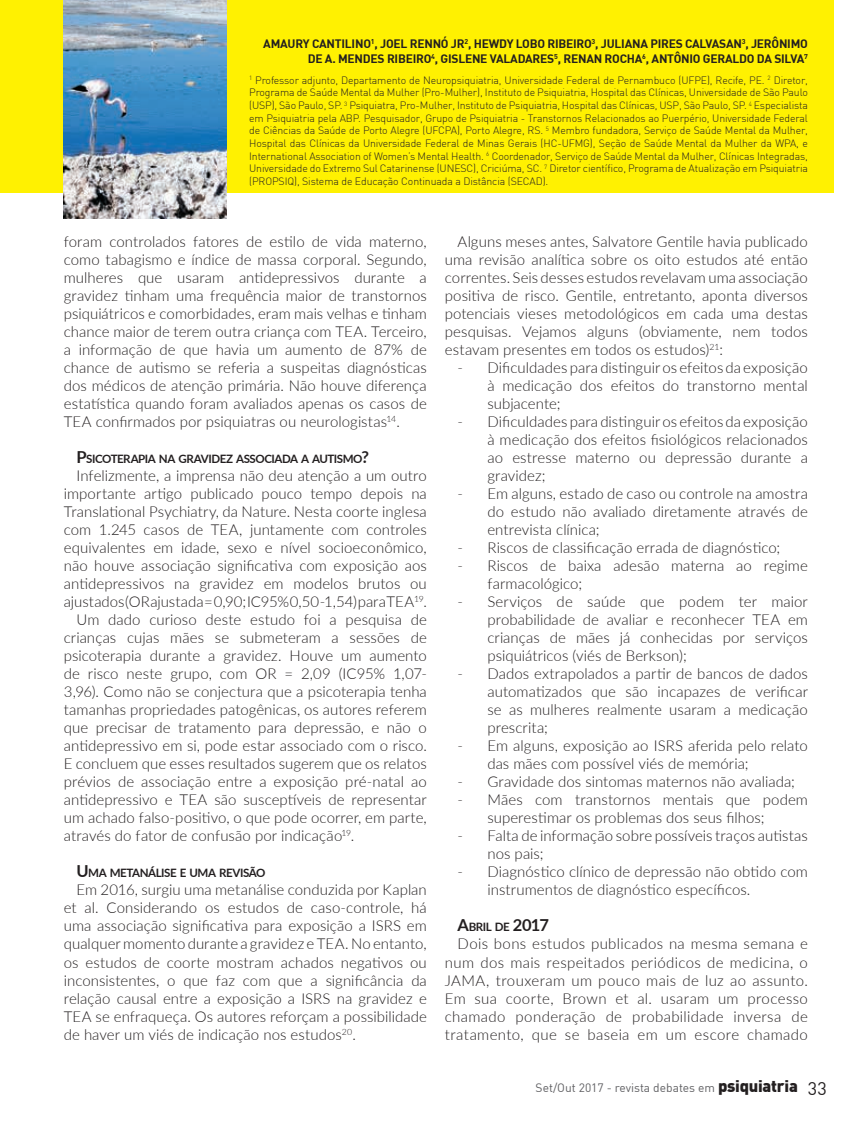
<style>
.page{position:relative;width:859px;height:1132px;background:#fff}
.page>*{position:absolute;margin:0;border:0;box-sizing:border-box;transform-origin:0 0}
.t1{font:300 15px/18px "Lato";letter-spacing:.005em;color:#231f20;text-align:justify}
.t2{font:700 12px/14.4px "DIN";letter-spacing:-.02em;color:#231f20;text-align:right}
.t3{font:12px "DIN";color:#616164}
.t4{font:700 11.55px "Lato";letter-spacing:-.04em;color:#231f20}
.t5{font:300 10.5px/12.6px "DIN";letter-spacing:-.01em;color:#231f20;text-align:justify}
.s1{font-size:16.5px}
.s2{font-weight:900;font-size:16.5px;color:#231f20}
.s3{font-size:18px;color:#231f20}
</style>
<div class="page">
<div style="left:0;top:0;width:833px;height:192px;background:#fff101"></div>
<img style="left:64px;top:0;width:163px;height:218px">
<p class="t2" style="left:263px;top:37px;width:546px">AMAURY CANTILINO<sup>1</sup>, JOEL RENNÓ JR<sup>2</sup>, HEWDY LOBO RIBEIRO<sup>3</sup>, JULIANA PIRES CALVASAN<sup>3</sup>, JERÔNIMO<br>DE A. MENDES RIBEIRO<sup>4</sup>, GISLENE VALADARES<sup>5</sup>, RENAN ROCHA<sup>6</sup>, ANTÔNIO GERALDO DA SILVA<sup>7</sup></p>
<p class="t5" style="left:249px;top:74px;width:560px"><sup>1</sup> Professor adjunto, Departamento de Neuropsiquiatria, Universidade Federal de Pernambuco (UFPE), Recife, PE. <sup>2</sup> Diretor, Programa de Saúde Mental da Mulher (Pro-Mulher), Instituto de Psiquiatria, Hospital das Clínicas, Universidade de São Paulo (USP), São Paulo, SP. <sup>3</sup> Psiquiatra, Pro-Mulher, Instituto de Psiquiatria, Hospital das Clínicas, USP, São Paulo, SP. <sup>4</sup> Especialista em Psiquiatria pela ABP. Pesquisador, Grupo de Psiquiatria - Transtornos Relacionados ao Puerpério, Universidade Federal de Ciências da Saúde de Porto Alegre (UFCPA), Porto Alegre, RS. <sup>5</sup> Membro fundadora, Serviço de Saúde Mental da Mulher, Hospital das Clínicas da Universidade Federal de Minas Gerais (HC-UFMG), Seção de Saúde Mental da Mulher da WPA, e International Association of Women’s Mental Health. <sup>6</sup> Coordenador, Serviço de Saúde Mental da Mulher, Clínicas Integradas, Universidade do Extremo Sul Catarinense (UNESC), Criciúma, SC. <sup>7</sup> Diretor científico, Programa de Atualização em Psiquiatria (PROPSIQ), Sistema de Educação Continuada a Distância (SECAD).</p>
<p class="t1" style="left:64px;top:232px;width:365px">foram controlados fatores de estilo de vida materno, como tabagismo e índice de massa corporal. Segundo, mulheres que usaram antidepressivos durante a gravidez tinham uma frequência maior de transtornos psiquiátricos e comorbidades, eram mais velhas e tinham chance maior de terem outra criança com TEA. Terceiro, a informação de que havia um aumento de 87% de chance de autismo se referia a suspeitas diagnósticas dos médicos de atenção primária. Não houve diferença estatística quando foram avaliados apenas os casos de TEA confirmados por psiquiatras ou neurologistas<sup>14</sup>.</p>
<p class="t4" style="left:77px;top:450px;width:294px"><span class="s1">P</span>SI COTERAPIA NA GRAVI DEZ ASSOCIADA A AUTISMO<span class="s1">?</span></p>
<p class="t1" style="left:77px;top:466px;width:352px">Infelizmente, a imprensa não deu atenção a um outro</p>
<p class="t1" style="left:64px;top:484px;width:365px">importante artigo publicado pouco tempo depois na</p>
<p class="t1" style="left:64px;top:502px;width:365px">Translational Psychiatry, da Nature. Nesta coorte inglesa</p>
<p class="t1" style="left:64px;top:520px;width:365px">com 1.245 casos de TEA, juntamente com controles</p>
<p class="t1" style="left:64px;top:538px;width:365px">equivalentes em idade, sexo e nível socioeconômico,</p>
<p class="t1" style="left:64px;top:556px;width:365px">não houve associação significativa com exposição aos</p>
<p class="t1" style="left:64px;top:574px;width:365px">antidepressivos na gravidez em modelos brutos ou</p>
<p class="t1" style="left:64px;top:592px;width:365px">ajustados (OR ajustada = 0,90; IC95% 0,50-1,54) para TEA<sup>19</sup>.</p>
<p class="t1" style="left:77px;top:610px;width:352px">Um dado curioso deste estudo foi a pesquisa de</p>
<p class="t1" style="left:64px;top:628px;width:365px">crianças cujas mães se submeteram a sessões de</p>
<p class="t1" style="left:64px;top:646px;width:365px">psicoterapia durante a gravidez. Houve um aumento</p>
<p class="t1" style="left:64px;top:664px;width:365px">de risco neste grupo, com OR = 2,09 (IC95% 1,07-</p>
<p class="t1" style="left:64px;top:682px;width:365px">3,96). Como não se conjectura que a psicoterapia tenha</p>
<p class="t1" style="left:64px;top:700px;width:365px">tamanhas propriedades patogênicas, os autores referem</p>
<p class="t1" style="left:64px;top:718px;width:365px">que precisar de tratamento para depressão, e não o</p>
<p class="t1" style="left:64px;top:736px;width:365px">antidepressivo em si, pode estar associado com o risco.</p>
<p class="t1" style="left:64px;top:754px;width:365px">E concluem que esses resultados sugerem que os relatos</p>
<p class="t1" style="left:64px;top:772px;width:365px">prévios de associação entre a exposição pré-natal ao</p>
<p class="t1" style="left:64px;top:790px;width:365px">antidepressivo e TEA são susceptíveis de representar</p>
<p class="t1" style="left:64px;top:808px;width:365px">um achado falso-positivo, o que pode ocorrer, em parte,</p>
<p class="t1" style="left:64px;top:826px;width:292px">através do fator de confusão por indicação<sup>19</sup>.</p>
<p class="t4" style="left:77px;top:864px;width:191px"><span class="s1">U</span> MA METANÁLISE E UMA REVISÃO</p>
<p class="t1" style="left:64px;top:880px;width:365px;text-indent:13px">Em 2016, surgiu uma metanálise conduzida por Kaplan et al. Considerando os estudos de caso-controle, há uma associação significativa para exposição a ISRS em qualquer momento durante a gravidez e TEA. No entanto, os estudos de coorte mostram achados negativos ou inconsistentes, o que faz com que a significância da relação causal entre a exposição a ISRS na gravidez e TEA se enfraqueça. Os autores reforçam a possibilidade de haver um viés de indicação nos estudos<sup>20</sup>.</p>
<p class="t1" style="left:445px;top:232px;width:365px;text-indent:13px">Alguns meses antes, Salvatore Gentile havia publicado uma revisão analítica sobre os oito estudos até então correntes. Seis desses estudos revelavam uma associação positiva de risco. Gentile, entretanto, aponta diversos potenciais vieses metodológicos em cada uma destas pesquisas. Vejamos alguns (obviamente, nem todos estavam presentes em todos os estudos)<sup>21</sup>:</p>
<p class="t1" style="left:487px;top:358px;width:322px;text-indent:-30px">- Dificuldades para distinguir os efeitos da exposição à medicação dos efeitos do transtorno mental subjacente;</p>
<p class="t1" style="left:487px;top:412px;width:322px;text-indent:-30px">- Dificuldades para distinguir os efeitos da exposição à medicação dos efeitos fisiológicos relacionados ao estresse materno ou depressão durante a gravidez;</p>
<p class="t1" style="left:487px;top:484px;width:322px;text-indent:-30px">- Em alguns, estado de caso ou controle na amostra do estudo não avaliado diretamente através de entrevista clínica;</p>
<p class="t1" style="left:458px;top:538px;width:324px">- Riscos de classificação errada de diagnóstico;</p>
<p class="t1" style="left:487px;top:556px;width:322px;text-indent:-30px">- Riscos de baixa adesão materna ao regime farmacológico;</p>
<p class="t1" style="left:487px;top:592px;width:322px;text-indent:-30px">- Serviços de saúde que podem ter maior probabilidade de avaliar e reconhecer TEA em crianças de mães já conhecidas por serviços psiquiátricos (viés de Berkson);</p>
<p class="t1" style="left:487px;top:664px;width:322px;text-indent:-30px">- Dados extrapolados a partir de bancos de dados automatizados que são incapazes de verificar se as mulheres realmente usaram a medicação prescrita;</p>
<p class="t1" style="left:487px;top:736px;width:322px;text-indent:-30px">- Em alguns, exposição ao ISRS aferida pelo relato das mães com possível viés de memória;</p>
<p class="t1" style="left:458px;top:772px;width:339px">- Gravidade dos sintomas maternos não avaliada;</p>
<p class="t1" style="left:487px;top:790px;width:322px;text-indent:-30px">- Mães com transtornos mentais que podem superestimar os problemas dos seus filhos;</p>
<p class="t1" style="left:487px;top:826px;width:322px;text-indent:-30px">- Falta de informação sobre possíveis traços autistas nos pais;</p>
<p class="t1" style="left:487px;top:862px;width:322px;text-indent:-30px">- Diagnóstico clínico de depressão não obtido com instrumentos de diagnóstico específicos.</p>
<p class="t4" style="left:458px;top:918px;width:93px"><span class="s1">A</span>BRI L DE <span class="s1">2017</span></p>
<p class="t1" style="left:445px;top:934px;width:365px;text-indent:13px">Dois bons estudos publicados na mesma semana e num dos mais respeitados periódicos de medicina, o JAMA, trouxeram um pouco mais de luz ao assunto.<br>Em sua coorte, Brown et al. usaram um processo chamado ponderação de probabilidade inversa de tratamento, que se baseia em um escore chamado</p>
<p class="t3" style="left:536px;top:1082px;width:293px">Set/Out 2017 - revista debates em <span class="s2">psiquiatria</span> <span class="s3">33</span></p>
</div>
